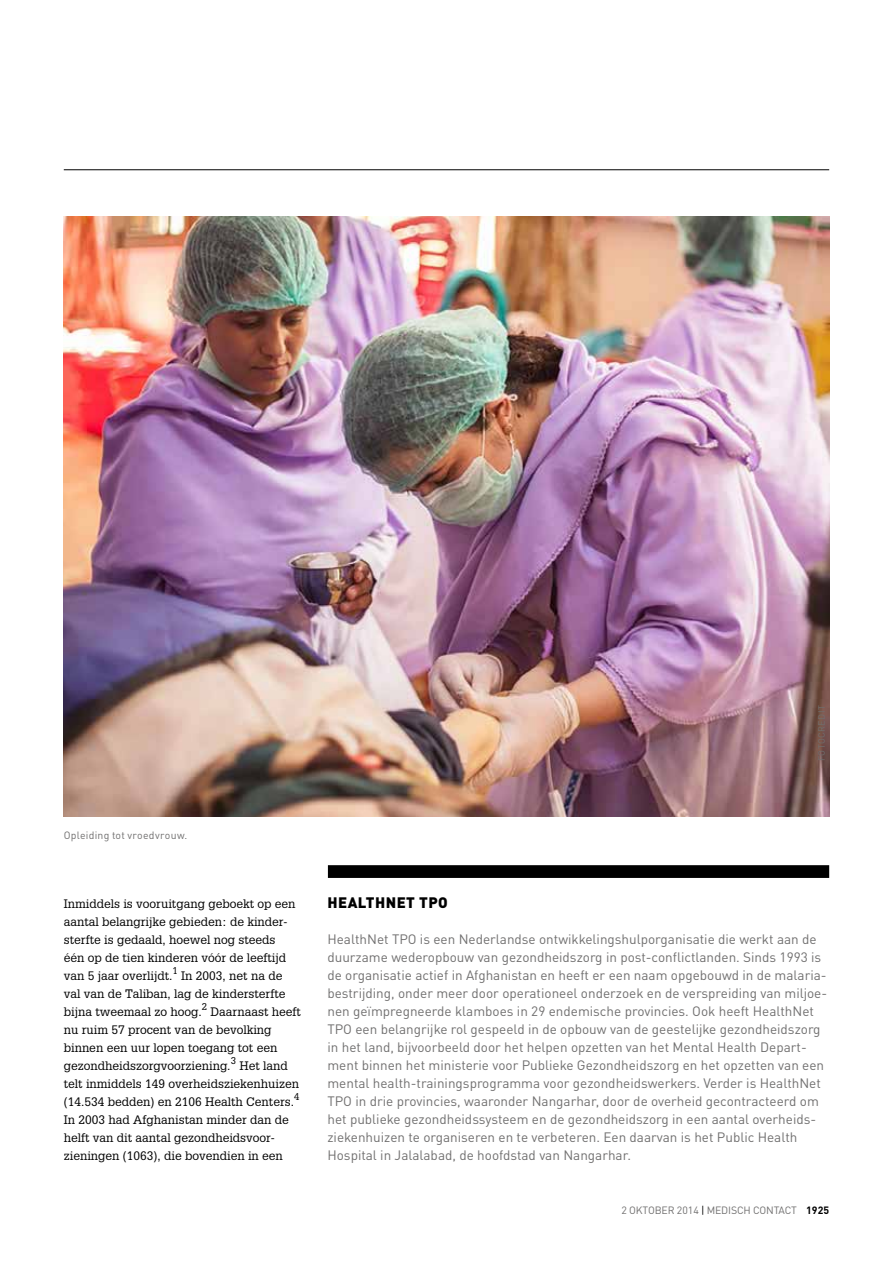
<style>
.page{position:relative;width:893px;height:1263px;background:#fff}
.page>*{position:absolute;margin:0;border:0;box-sizing:border-box;transform-origin:0 0}
.t1{font:900 15px "DINOT";letter-spacing:.03em;color:#000}
.t2{font:13.5px/18px "DINOT";color:#706f6f}
.t3{font:12px/18px "Glypha LT Std";color:#000}
.t4{font:10.5px "DINOT";letter-spacing:-.015em;color:#706f6f}
.t5{font:10.5px "DINOT";letter-spacing:.015em;color:#706f6f}
.t6{font:9.6px "Glypha LT Std";color:#000}
.t7{font:9px "DINOT";letter-spacing:.04em;color:#706f6f}
.s1{color:#000}
.s2{font-weight:700;color:#000}
</style>
<div class="page">
<img style="left:64px;top:217px;width:765px;height:600px">
<hr style="left:64px;top:169px;width:765px;height:1px;background:#000">
<div style="left:328px;top:865px;width:501px;height:13px;background:#000"></div>
<p class="t7" style="left:816px;top:761px;width:57px;rotate:-90deg">FOTOCREDIT</p>
<p class="t5" style="left:64px;top:828px;width:125px">Opleiding tot vroedvrouw.</p>
<p class="t3" style="left:64px;top:895px;width:233px">Inmiddels is vooruitgang geboekt op een aantal belangrijke gebieden: de kinder&shy;sterfte is gedaald, hoewel nog steeds één op de tien kinderen vóór de leeftijd van 5 jaar overlijdt.</p>
<p class="t6" style="left:172px;top:965px;width:7px">1</p>
<p class="t3" style="left:64px;top:967px;width:223px;text-indent:117px">In 2003, net na de val van de Taliban, lag de kindersterfte bijna tweemaal zo hoog.</p>
<p class="t6" style="left:202px;top:1001px;width:7px">2</p>
<p class="t3" style="left:64px;top:1003px;width:239px;text-indent:147px">Daarnaast heeft nu ruim 57 procent van de bevolking binnen een uur lopen toegang tot een gezondheidszorgvoorziening.</p>
<p class="t6" style="left:231px;top:1055px;width:7px">3</p>
<p class="t3" style="left:64px;top:1057px;width:237px;text-indent:176px">Het land telt inmiddels 149 overheidsziekenhuizen (14.534 bedden) en 2106 Health Centers.</p>
<p class="t6" style="left:294px;top:1091px;width:7px">4</p>
<p class="t3" style="left:64px;top:1111px;width:226px">In 2003 had Afghanistan minder dan de helft van dit aantal gezondheidsvoor&shy;zieningen (1063), die bovendien in een</p>
<p class="t1" style="left:327px;top:893px;width:122px">HEALTHNET TPO</p>
<p class="t2" style="left:327px;top:930px;width:501px">HealthNet TPO is een Nederlandse ontwikkelingshulporganisatie die werkt aan de duurzame wederopbouw van gezondheidszorg in post-conflictlanden. Sinds 1993 is de organisatie actief in Afghanistan en heeft er een naam opgebouwd in de malaria&shy;bestrijding, onder meer door operationeel onderzoek en de verspreiding van miljoe&shy;nen geïmpregneerde klamboes in 29 endemische provincies. Ook heeft HealthNet TPO een belangrijke rol gespeeld in de opbouw van de geestelijke gezondheidszorg in het land, bijvoorbeeld door het helpen opzetten van het Mental Health Depart&shy;ment binnen het ministerie voor Publieke Gezondheidszorg en het opzetten van een mental health-trainingsprogramma voor gezondheidswerkers. Verder is HealthNet TPO in drie provincies, waaronder Nangarhar, door de overheid gecontracteerd om het publieke gezondheidssysteem en de gezondheidszorg in een aantal overheids&shy;ziekenhuizen te organiseren en te verbeteren. Een daarvan is het Public Health Hospital in Jalalabad, de hoofdstad van Nangarhar.</p>
<p class="t4" style="left:622px;top:1203px;width:209px">2 OKTOBER 2014 <span class="s1">|</span> MEDISCH CONTACT <span class="s2">1925</span></p>
</div>
